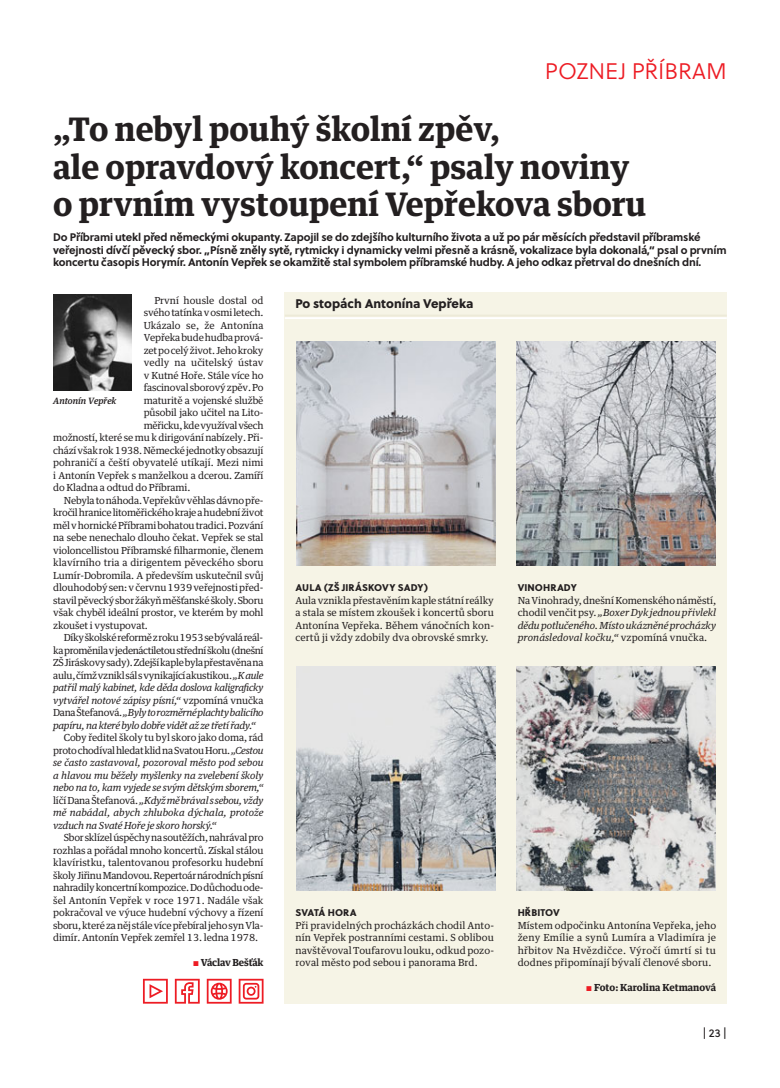
<style>
.page{position:relative;width:780px;height:1088px;background:#fff}
.page>*{position:absolute;margin:0;border:0;box-sizing:border-box;transform-origin:0 0}
.t1{font:700 32.5px/37.5px "Guardian Text Egyp";color:#231f20}
.t2{font:22.5px "Soleil Lt";color:#ed1c24}
.t3{font:12.5px "Soleil Xb";color:#231f20}
.t4{font:11.25px "Soleil Bk";color:#231f20}
.t5{font:700 11px/12.5px "Soleil";letter-spacing:-.015em;color:#231f20}
.t6{font:9.75px/12.5px "Guardian Text Egyp";letter-spacing:-.015em;color:#231f20;text-align:justify}
.t7{font:italic 9.75px/12.5px "Guardian Text Egyp";letter-spacing:-.02em;color:#231f20;text-align:justify}
.t8{font:9.75px "Guardian Text Egyp";letter-spacing:.005em;color:#231f20}
.t9{font:9.75px "Soleil Xb";letter-spacing:.01em;color:#231f20}
.t10{font:9.75px "Guardian Text Egyp";letter-spacing:-.04em;color:#231f20}
.t11{font:9.75px "Guardian Text Egyp";letter-spacing:-.035em;color:#231f20}
.t12{font:700 9.75px "Guardian Text Egyp";letter-spacing:-.005em;color:#231f20}
.t13{font:italic 500 8.75px "Guardian Text Egyp";color:#231f20}
.s1{font-style:italic}
.s2{font-style:normal}
.s3{font-family:"Soleil Bk";font-weight:400;font-size:9.62px;color:#ed1c24}
</style>
<div class="page">
<img style="left:53px;top:294px;width:78px;height:97px">
<div style="left:285px;top:292px;width:441px;height:711px;background:#f6f4e6"></div>
<hr style="left:285px;top:315px;width:441px;height:1px;background:#edead8">
<hr style="left:285px;top:317px;width:441px;height:2px;background:#fff">
<img style="left:296px;top:341px;width:199px;height:225px">
<img style="left:296px;top:666px;width:199px;height:225px">
<img style="left:516px;top:341px;width:199px;height:225px">
<img style="left:516px;top:666px;width:199px;height:225px">
<svg style="left:143px;top:979px;width:25px;height:24px"></svg>
<svg style="left:175px;top:979px;width:25px;height:24px"></svg>
<svg style="left:207px;top:979px;width:24px;height:24px"></svg>
<svg style="left:239px;top:979px;width:24px;height:24px"></svg>
<h2 class="t2" style="left:545px;top:58px;width:183px">POZNEJ PŘÍBRAM</h2>
<h1 class="t1" style="left:53px;top:113px;width:594px">„To nebyl pouhý školní zpěv,<br>ale opravdový koncert,“ psaly noviny o prvním vystoupení Vepřekova sboru</h1>
<p class="t5" style="left:53px;top:232px;width:675px">Do Příbrami utekl před německými okupanty. Zapojil se do zdejšího kulturního života a už po pár měsících představil příbramské veřejnosti dívčí pěvecký sbor. „Písně zněly sytě, rytmicky i dynamicky velmi přesně a krásně, vokalizace byla dokonalá,“ psal o prvním koncertu časopis Horymír. Antonín Vepřek se okamžitě stal symbolem příbramské hudby. A jeho odkaz přetrval do dnešních dní.</p>
<p class="t8" style="left:154px;top:296px;width:111px">První housle dostal od</p>
<p class="t6" style="left:144px;top:307px;width:121px">svého tatínka vosmi letech.</p>
<p class="t8" style="left:144px;top:321px;width:121px">Ukázalo se, že Antonína</p>
<p class="t6" style="left:144px;top:332px;width:121px">Vepřeka bude hudba prová-</p>
<p class="t6" style="left:144px;top:345px;width:121px">zet po celý život. Jeho kroky</p>
<p class="t8" style="left:144px;top:358px;width:121px">vedly na učitelský ústav</p>
<p class="t6" style="left:144px;top:370px;width:121px">v Kutné Hoře. Stále více ho</p>
<p class="t6" style="left:144px;top:382px;width:121px">fascinoval sborový zpěv. Po</p>
<p class="t6" style="left:144px;top:395px;width:121px">maturitě a vojenské službě</p>
<p class="t6" style="left:144px;top:407px;width:121px">působil jako učitel na Lito-</p>
<p class="t6" style="left:144px;top:420px;width:121px">měřicku, kde využíval všech</p>
<p class="t6" style="left:53px;top:432px;width:212px">možností, které se mu k dirigování nabízely. Při-</p>
<p class="t6" style="left:53px;top:445px;width:212px">chází však rok 1938. Německé jednotky obsazují</p>
<p class="t8" style="left:53px;top:458px;width:212px">pohraničí a čeští obyvatelé utíkají. Mezi nimi</p>
<p class="t6" style="left:53px;top:470px;width:212px">i Antonín Vepřek s manželkou a dcerou. Zamíří</p>
<p class="t6" style="left:53px;top:482px;width:139px">do Kladna a odtud do Příbrami.</p>
<p class="t6" style="left:64px;top:495px;width:201px">Nebyla to náhoda. Vepřekův věhlas dávno pře-</p>
<p class="t6" style="left:53px;top:507px;width:212px">kročil hranice litoměřického kraje ahudební život</p>
<p class="t6" style="left:53px;top:520px;width:212px">měl vhornické Příbrami bohatou tradici. Pozvání</p>
<p class="t6" style="left:53px;top:532px;width:212px">na sebe nenechalo dlouho čekat. Vepřek se stal</p>
<p class="t6" style="left:53px;top:545px;width:212px">violoncellistou Příbramské filharmonie, členem</p>
<p class="t8" style="left:53px;top:558px;width:212px">klavírního tria a dirigentem pěveckého sboru</p>
<p class="t6" style="left:53px;top:570px;width:212px">Lumír-Dobromila. A především uskutečnil svůj</p>
<p class="t6" style="left:53px;top:582px;width:212px">dlouhodobý sen: v červnu 1939 veřejnosti před-</p>
<p class="t6" style="left:53px;top:595px;width:212px">stavil pěvecký sbor žákyň měšťanské školy. Sboru</p>
<p class="t6" style="left:53px;top:607px;width:212px">však chyběl ideální prostor, ve kterém by mohl</p>
<p class="t6" style="left:53px;top:620px;width:96px">zkoušet i vystupovat.</p>
<p class="t11" style="left:64px;top:633px;width:201px">Díky školské reformě zroku 1953 se bývalá reál-</p>
<p class="t10" style="left:53px;top:646px;width:212px">ka proměnila vjedenáctiletou střední školu (dnešní</p>
<p class="t6" style="left:53px;top:657px;width:212px">ZŠ Jiráskovy sady). Zdejší kaple byla přestavěna na</p>
<p class="t6" style="left:53px;top:670px;width:212px">aulu, čímž vznikl sál svynikající akustikou. <span class="s1">„K aule</span></p>
<p class="t7" style="left:53px;top:682px;width:212px">patřil malý kabinet, kde děda doslova kaligraficky</p>
<p class="t7" style="left:53px;top:695px;width:212px">vytvářel notové zápisy písní,“ <span class="s2">vzpomíná vnučka</span></p>
<p class="t7" style="left:53px;top:707px;width:212px"><span class="s2">Dana Štefanová.</span> „Byly to rozměrné plachty balicího</p>
<p class="t7" style="left:53px;top:720px;width:204px">papíru, na které bylo dobře vidět až ze třetí řady.“</p>
<p class="t7" style="left:53px;top:732px;width:212px;text-indent:11px"><span class="s2">Coby ředitel školy tu byl skoro jako doma, rád proto chodíval hledat klid na Svatou Horu.</span> „Cestou se často zastavoval, pozoroval město pod sebou a hlavou mu běžely myšlenky na zvelebení školy nebo na to, kam vyjede se svým dětským sborem,“ <span class="s2">líčí Dana Štefanová.</span> „Když mě brával ssebou, vždy mě nabádal, abych zhluboka dýchala, protože vzduch na Svaté Hoře je skoro horský.“</p>
<p class="t6" style="left:53px;top:832px;width:212px;text-indent:11px">Sbor sklízel úspěchy na soutěžích, nahrával pro rozhlas a pořádal mnoho koncertů. Získal stálou klavíristku, talentovanou profesorku hudební školy Jiřinu Mandovou. Repertoár národních písní nahradily koncertní kompozice. Do důchodu ode&shy;šel Antonín Vepřek v roce 1971. Nadále však pokračoval ve výuce hudební výchovy a řízení sboru, které za něj stále více přebíral jeho syn Vla&shy;dimír. Antonín Vepřek zemřel 13. ledna 1978.</p>
<p class="t12" style="left:193px;top:958px;width:72px"><span class="s3">S</span> Václav Bešťák</p>
<p class="t13" style="left:53px;top:397px;width:65px">Antonín Vepřek</p>
<p class="t3" style="left:295px;top:296px;width:179px">Po stopách Antonína Vepřeka</p>
<p class="t9" style="left:295px;top:582px;width:134px">AULA (ZŠ JIRÁSKOVY SADY)</p>
<p class="t6" style="left:295px;top:595px;width:200px">Aula vznikla přestavěním kaple státní reálky a stala se místem zkoušek i koncertů sboru Antonína Vepřeka. Během vánočních kon&shy;certů ji vždy zdobily dva obrovské smrky.</p>
<p class="t9" style="left:517px;top:582px;width:61px">VINOHRADY</p>
<p class="t7" style="left:517px;top:595px;width:200px"><span class="s2">Na Vinohrady, dnešní Komenského náměstí, chodil venčit psy.</span> „Boxer Dyk jednou přivlekl dědu potlučeného. Místo ukázněné procházky pronásledoval kočku,“ <span class="s2">vzpomíná vnučka.</span></p>
<p class="t9" style="left:295px;top:907px;width:63px">SVATÁ HORA</p>
<p class="t6" style="left:295px;top:920px;width:200px">Při pravidelných procházkách chodil Anto&shy;nín Vepřek postranními cestami. S oblibou navštěvoval Toufarovu louku, odkud pozo&shy;roval město pod sebou i panorama Brd.</p>
<p class="t9" style="left:517px;top:907px;width:44px">HŘBITOV</p>
<p class="t6" style="left:517px;top:920px;width:200px">Místem odpočinku Antonína Vepřeka, jeho ženy Emílie a synů Lumíra a Vladimíra je hřbitov Na Hvězdičce. Výročí úmrtí si tu dodnes připomínají bývalí členové sboru.</p>
<p class="t12" style="left:586px;top:983px;width:131px"><span class="s3">S</span> Foto: Karolina Ketmanová</p>
<p class="t4" style="left:702px;top:1026px;width:26px">| 23|</p>
</div>
